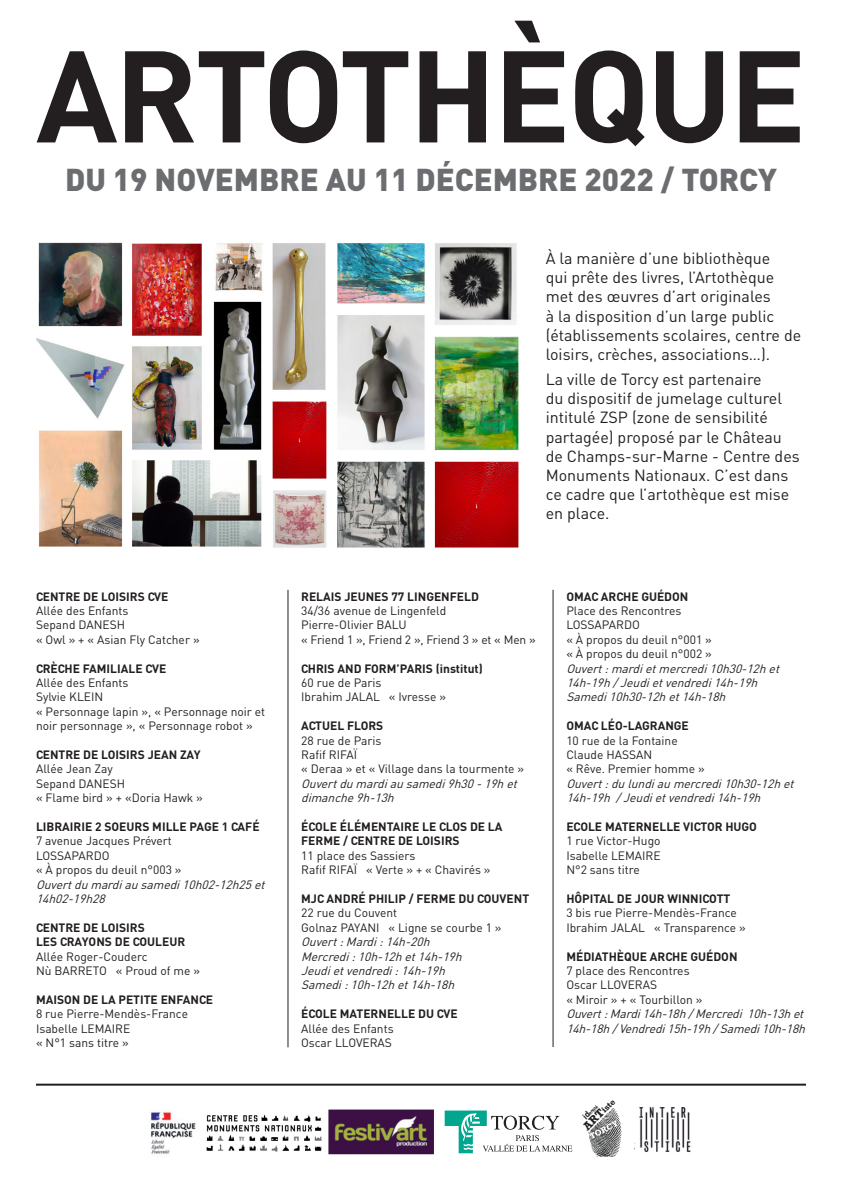
<style>
.page{position:relative;width:842px;height:1191px;background:#fff}
.page>*{position:absolute;margin:0;border:0;box-sizing:border-box;transform-origin:0 0}
.t1{font:700 128px "DIN";letter-spacing:-.025em;color:#231f20}
.t2{font:900 31.2px "DIN";color:#6c6d70}
.t3{font:16px/19.2px "DIN";color:#231f20}
.t4{font:12px "DIN";color:#231f20}
.t5{font:italic 12px/14.4px "DIN";color:#231f20}
.t6{font:700 12px/14.4px "DIN";color:#231f20}
.t7{font:700 8.6px "Rockwell";color:#231f20}
.t8{font:700 4.9px "DIN";color:#231f20}
.s1{font-size:11.7px}
.s2{font-size:8.6px}
</style>
<div class="page">
<img style="left:36px;top:242px;width:483px;height:306px">
<hr style="left:36px;top:1083px;width:770px;height:2px;background:#231f20">
<img style="left:149px;top:1109px;width:285px;height:46px">
<img style="left:203px;top:1109px;width:121px;height:46px">
<svg style="left:445px;top:1110px;width:127px;height:43px"></svg>
<svg style="left:588px;top:1108px;width:34px;height:49px"></svg>
<img style="left:634px;top:1107px;width:57px;height:45px">
<hr style="left:288px;top:590px;width:1px;height:457px;background:#231f20">
<hr style="left:553px;top:590px;width:1px;height:457px;background:#231f20">
<p class="t1" style="left:36px;top:12px;width:772px">ARTOTHÈQUE</p>
<p class="t2" style="left:65px;top:158px;width:713px">DU 19 NOVEMBRE AU 11 DÉCEMBRE 2022 / TORCY</p>
<p class="t6" style="left:36px;top:588px;width:134px">CENTRE DE LOISIRS CVE</p>
<p class="t4" style="left:36px;top:603px;width:94px">Allée des Enfants</p>
<p class="t4" style="left:36px;top:617px;width:91px">Sepand DANESH</p>
<p class="t4" style="left:36px;top:632px;width:165px">« Owl » + « Asian Fly Catcher »</p>
<p class="t6" style="left:36px;top:660px;width:132px">CRÈCHE FAMILIALE CVE</p>
<p class="t4" style="left:36px;top:675px;width:94px">Allée des Enfants</p>
<p class="t4" style="left:36px;top:689px;width:69px">Sylvie KLEIN</p>
<p class="t4" style="left:36px;top:704px;width:231px">« Personnage lapin », « Personnage noir et</p>
<p class="t4" style="left:36px;top:718px;width:218px">noir personnage », « Personnage robot »</p>
<p class="t6" style="left:36px;top:747px;width:166px">CENTRE DE LOISIRS JEAN ZAY</p>
<p class="t4" style="left:36px;top:761px;width:78px">Allée Jean Zay</p>
<p class="t4" style="left:36px;top:776px;width:91px">Sepand DANESH</p>
<p class="t4" style="left:36px;top:790px;width:168px">« Flame bird » + «Doria Hawk »</p>
<p class="t6" style="left:36px;top:819px;width:225px">LIBRAIRIE 2 SOEURS MILLE PAGE 1 CAFÉ</p>
<p class="t4" style="left:36px;top:833px;width:137px">7 avenue Jacques Prévert</p>
<p class="t4" style="left:36px;top:848px;width:75px">LOSSAPARDO</p>
<p class="t4" style="left:36px;top:862px;width:147px">« À propos du deuil n°003 »</p>
<p class="t5" style="left:36px;top:877px;width:234px">Ouvertdumardiausamedi10h02-12h25et<br>14h02-19h28</p>
<p class="t6" style="left:36px;top:919px;width:110px">CENTRE DE LOISIRS</p>
<p class="t6" style="left:36px;top:934px;width:151px">LES CRAYONS DE COULEUR</p>
<p class="t4" style="left:36px;top:948px;width:113px">Allée Roger-Couderc</p>
<p class="t4" style="left:36px;top:963px;width:166px">Nù BARRETO « Proud of me »</p>
<p class="t6" style="left:36px;top:991px;width:179px">MAISON DE LA PETITE ENFANCE</p>
<p class="t4" style="left:36px;top:1006px;width:154px">8 rue Pierre-Mendès-France</p>
<p class="t4" style="left:36px;top:1020px;width:96px">Isabelle LEMAIRE</p>
<p class="t4" style="left:36px;top:1035px;width:94px">« N°1 sans titre »</p>
<p class="t3" style="left:546px;top:248px;width:257px">À la manière d’une bibliothèque<br>qui prête des livres, l’Artothèque met des œuvres d’art originales<br>à la disposition d’un large public (établissements scolaires, centre de loisirs, crèches, associations…).</p>
<p class="t3" style="left:546px;top:369px;width:256px">La ville de Torcy est partenaire<br>du dispositif de jumelage culturel intitulé ZSP (zone de sensibilité partagée) proposé par le Château de Champs-sur-Marne - Centre des<br>Monuments Nationaux. C’est dans ce cadre que l’artothèque est mise en place.</p>
<p class="t6" style="left:301px;top:588px;width:179px">RELAIS JEUNES 77 LINGENFELD</p>
<p class="t4" style="left:301px;top:603px;width:147px">34/36 avenue de Lingenfeld</p>
<p class="t4" style="left:301px;top:617px;width:107px">Pierre-Olivier BALU</p>
<p class="t4" style="left:301px;top:632px;width:236px">« Friend 1 », Friend 2 », Friend 3 » et « Men »</p>
<p class="t6" style="left:301px;top:660px;width:183px">CHRIS AND FORM’PARIS (institut)</p>
<p class="t4" style="left:301px;top:675px;width:82px">60 rue de Paris</p>
<p class="t4" style="left:301px;top:689px;width:146px">Ibrahim JALAL « Ivresse »</p>
<p class="t6" style="left:301px;top:718px;width:84px">ACTUEL FLORS</p>
<p class="t4" style="left:301px;top:732px;width:82px">28 rue de Paris</p>
<p class="t4" style="left:301px;top:747px;width:57px">Rafif RIFAÏ</p>
<p class="t4" style="left:301px;top:761px;width:225px">« Deraa » et « Village dans la tourmente »</p>
<p class="t5" style="left:301px;top:776px;width:221px">Ouvertdumardiausamedi9h30-19het dimanche9h-13h</p>
<p class="t6" style="left:301px;top:819px;width:203px">ÉCOLE ÉLÉMENTAIRE LE CLOS DE LA<br>FERME / CENTRE DE LOISIRS</p>
<p class="t4" style="left:301px;top:848px;width:116px">11 place des Sassiers</p>
<p class="t4" style="left:301px;top:862px;width:191px">Rafif RIFAÏ « Verte » + « Chavirés »</p>
<p class="t6" style="left:301px;top:891px;width:230px">MJC ANDRÉ PHILIP / FERME DU COUVENT</p>
<p class="t4" style="left:301px;top:905px;width:98px">22 rue du Couvent</p>
<p class="t4" style="left:301px;top:920px;width:202px">Golnaz PAYANI « Ligne se courbe 1 »</p>
<p class="t5" style="left:301px;top:934px;width:134px">Ouvert:Mardi:14h-20h</p>
<p class="t5" style="left:301px;top:949px;width:166px">Mercredi:10h-12het14h-19h</p>
<p class="t5" style="left:301px;top:963px;width:149px">Jeudietvendredi:14h-19h</p>
<p class="t5" style="left:301px;top:977px;width:158px">Samedi:10h-12het14h-18h</p>
<p class="t6" style="left:301px;top:1006px;width:158px">ÉCOLE MATERNELLE DU CVE</p>
<p class="t4" style="left:301px;top:1020px;width:94px">Allée des Enfants</p>
<p class="t4" style="left:301px;top:1035px;width:92px">Oscar LLOVERAS</p>
<p class="t6" style="left:566px;top:588px;width:124px">OMAC ARCHE GUÉDON</p>
<p class="t4" style="left:566px;top:603px;width:117px">Place des Rencontres</p>
<p class="t4" style="left:566px;top:617px;width:75px">LOSSAPARDO</p>
<p class="t4" style="left:566px;top:632px;width:147px">« À propos du deuil n°001 »</p>
<p class="t4" style="left:566px;top:646px;width:147px">« À propos du deuil n°002 »</p>
<p class="t5" style="left:566px;top:661px;width:218px">Ouvert:mardietmercredi10h30-12het<br>14h-19h/Jeudietvendredi14h-19h</p>
<p class="t5" style="left:566px;top:689px;width:164px">Samedi10h30-12het14h-18h</p>
<p class="t6" style="left:566px;top:718px;width:124px">OMAC LÉO-LAGRANGE</p>
<p class="t4" style="left:566px;top:732px;width:113px">10 rue de la Fontaine</p>
<p class="t4" style="left:566px;top:747px;width:87px">Claude HASSAN</p>
<p class="t4" style="left:566px;top:761px;width:140px">« Rêve. Premier homme »</p>
<p class="t5" style="left:566px;top:776px;width:233px">Ouvert:dulundiaumercredi10h30-12het<br>14h-19h /Jeudietvendredi14h-19h</p>
<p class="t6" style="left:566px;top:819px;width:192px">ECOLE MATERNELLE VICTOR HUGO</p>
<p class="t4" style="left:566px;top:833px;width:96px">1 rue Victor-Hugo</p>
<p class="t4" style="left:566px;top:848px;width:96px">Isabelle LEMAIRE</p>
<p class="t4" style="left:566px;top:862px;width:75px">N°2 sans titre</p>
<p class="t6" style="left:566px;top:891px;width:166px">HÔPITAL DE JOUR WINNICOTT</p>
<p class="t4" style="left:566px;top:905px;width:172px">3 bis rue Pierre-Mendès-France</p>
<p class="t4" style="left:566px;top:920px;width:181px">Ibrahim JALAL « Transparence »</p>
<p class="t6" style="left:566px;top:948px;width:173px">MÉDIATHÈQUE ARCHE GUÉDON</p>
<p class="t4" style="left:566px;top:963px;width:125px">7 place des Rencontres</p>
<p class="t4" style="left:566px;top:977px;width:92px">Oscar LLOVERAS</p>
<p class="t4" style="left:566px;top:992px;width:138px">« Miroir » + « Tourbillon »</p>
<p class="t5" style="left:566px;top:1006px;width:244px">Ouvert:Mardi14h-18h/Mercredi 10h-13het<br>14h-18h/Vendredi15h-19h/Samedi10h-18h</p>
<p class="t7" style="left:582px;top:1124px;width:41px;rotate:-45deg"><span class="s1">ART</span>iste</p>
<p class="t8" style="left:582px;top:1116px;width:20px;rotate:-45deg"><span class="s2">id</span>entité</p>
</div>
